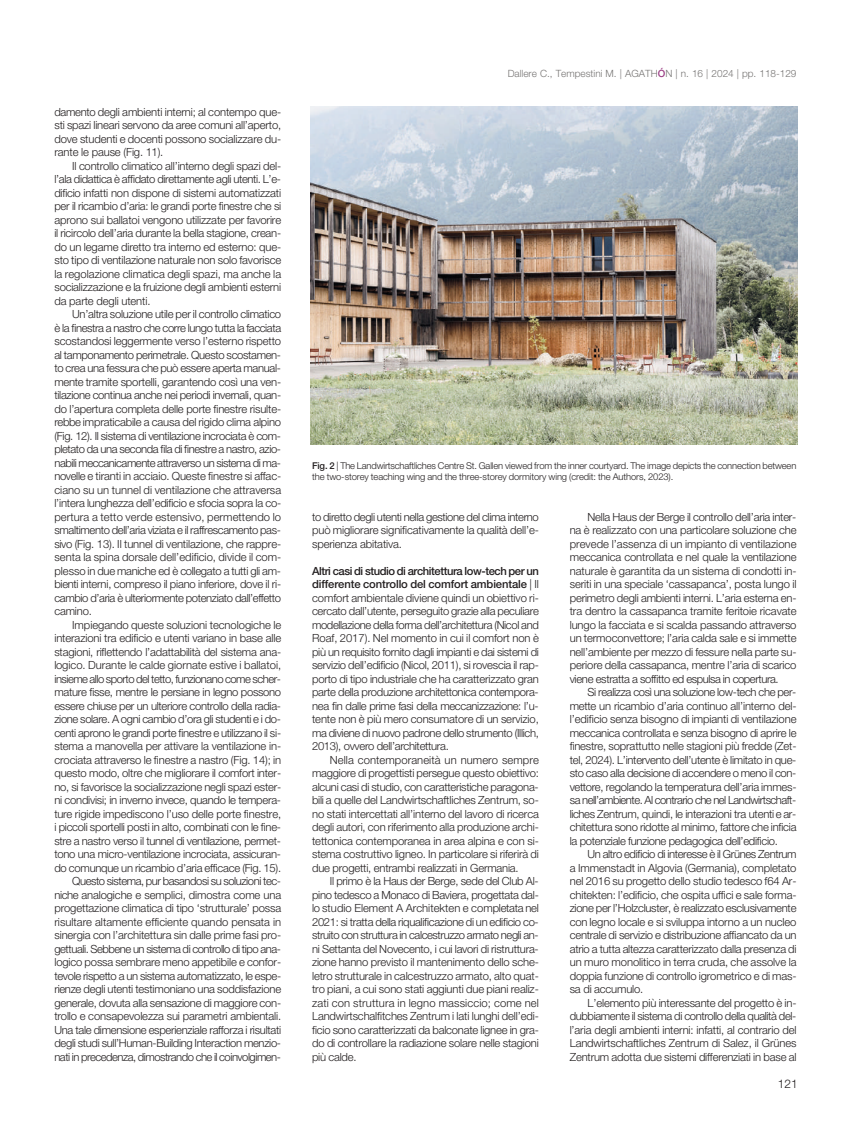
<style>
.page{position:relative;width:851px;height:1134px;background:#fff}
.page>*{position:absolute;margin:0;border:0;box-sizing:border-box;transform-origin:0 0}
.t1{font:300 11.88px "Helvetica Neue LT Std";color:#231f20}
.t2{font:300 11.25px/13.5px "Helvetica Neue LT Std";letter-spacing:-.015em;color:#231f20;text-align:justify}
.t3{font:300 10px "Helvetica Neue LT Std";color:#777574}
.t4{font:300 9.38px/11.2px "Helvetica Neue LT Std";letter-spacing:-.015em;color:#231f20}
.s1{font-weight:500;color:#9c4086}
.s2{font-weight:500}
</style>
<div class="page">
<img style="left:311px;top:106px;width:486px;height:339px">
<p class="t2" style="left:54px;top:106px;width:228px">damento degli ambienti interni; al contempo que&shy;sti spazi lineari servono da aree comuni all’aperto, dove studenti e docenti possono socializzare du&shy;rante le pause (Fig. 11).</p>
<p class="t2" style="left:54px;top:160px;width:228px;text-indent:18px">Il controllo climatico all’interno degli spazi del&shy;l’ala didattica è affidato direttamente agli utenti. L’e&shy;dificio infatti non dispone di sistemi automatizzati per il ricambio d’aria: le grandi porte finestre che si aprono sui ballatoi vengono utilizzate per favorire il ricircolo dell’aria durante la bella stagione, crean&shy;do un legame diretto tra interno ed esterno: que&shy;sto tipo di ventilazione naturale non solo favorisce la regolazione climatica degli spazi, ma anche la socializzazione e la fruizione degli ambienti esterni da parte degli utenti.</p>
<p class="t2" style="left:54px;top:308px;width:228px;text-indent:18px">Un’altra soluzione utile per il controllo climatico è la finestra a nastro che corre lungo tutta la facciata scostandosi leggermente verso l’esterno rispetto al tamponamento perimetrale. Questo scostamen&shy;to crea una fessura che può essere aperta manual&shy;mente tramite sportelli, garantendo così una ven&shy;tilazione continua anche nei periodi invernali, quan&shy;do l’apertura completa delle porte finestre risulte&shy;rebbe impraticabile a causa del rigido clima alpino (Fig. 12). Il sistema di ventilazione incrociata è com&shy;pletato da una seconda fila di finestre a nastro, azio&shy;nabili meccanicamente attraverso un sistema di ma&shy;novelle e tiranti in acciaio. Queste finestre si affac&shy;ciano su un tunnel di ventilazione che attraversa l’intera lunghezza dell’edificio e sfocia sopra la co&shy;pertura a tetto verde estensivo, permettendo lo smaltimento dell’aria viziata e il raffrescamento pas&shy;sivo (Fig. 13). Il tunnel di ventilazione, che rappre&shy;senta la spina dorsale dell’edificio, divide il com&shy;plesso in due maniche ed è collegato a tutti gli am&shy;bienti interni, compreso il piano inferiore, dove il ri&shy;cambio d’aria è ulteriormente potenziato dall’effetto camino.</p>
<p class="t2" style="left:54px;top:619px;width:228px;text-align:right">Impiegando queste soluzioni tecnologiche le interazioni tra edificio e utenti variano in base alle stagioni, riflettendo l’adattabilità del sistema ana&shy;logico. Durante le calde giornate estive i ballatoi, insieme allo sporto del tetto, funzionano come scher&shy;mature fisse, mentre le persiane in legno possono essere chiuse per un ulteriore controllo della radia&shy;zione solare. A ogni cambio d’ora gli studenti e i do&shy;centi aprono le grandi porte finestre e utilizzano il si&shy;stema a manovella per attivare la ventilazione in&shy;crociata attraverso le finestre a nastro (Fig. 14); in questo modo, oltre che migliorare il comfort inter&shy;no, si favorisce la socializzazione negli spazi ester&shy;ni condivisi; in inverno invece, quando le tempera&shy;ture rigide impediscono l’uso delle porte finestre, i piccoli sportelli posti in alto, combinati con le fine&shy;stre a nastro verso il tunnel di ventilazione, permet&shy;tono una micro-ventilazione incrociata, assicuran&shy;do comunque un ricambio d’aria efficace (Fig. 15).<br>Questo sistema, pur basandosi su soluzioni tec&shy;niche analogiche e semplici, dimostra come una progettazione climatica di tipo ‘strutturale’ possa risultare altamente efficiente quando pensata in sinergia con l’architettura sin dalle prime fasi pro&shy;gettuali. Sebbene un sistema di controllo di tipo ana&shy;logico possa sembrare meno appetibile e confor&shy;tevole rispetto a un sistema automatizzato, le espe&shy;rienze degli utenti testimoniano una soddisfazione generale, dovuta alla sensazione di maggiore con&shy;trollo e consapevolezza sui parametri ambientali.<br>Una tale dimensione esperienziale rafforza i risultati degli studi sull’Human-Building Interaction menzio&shy;nati in precedenza, dimostrando che il coinvolgimen-</p>
<p class="t3" style="left:507px;top:70px;width:290px">Dallere C., Tempestini M. | AGATH<span class="s1">Ó</span>N | n. 16 | 2024 | pp. 118-129</p>
<p class="t4" style="left:312px;top:461px;width:485px"><span class="s2">Fig. 2</span> | The Landwirtschaftliches Centre St. Gallen viewed from the inner courtyard. The image depicts the connection between the two-storey teaching wing and the three-storey dormitory wing (credit: the Authors, 2023).</p>
<p class="t2" style="left:312px;top:511px;width:228px">to diretto degli utenti nella gestione del clima interno può migliorare significativamente la qualità dell’e&shy;sperienza abitativa.</p>
<p class="t2" style="left:312px;top:565px;width:228px"><span class="s2">Altri casi di studio di architettura low-tech per un differente controllo del comfort ambientale</span> | Il comfort ambientale diviene quindi un obiettivo ri&shy;cercato dall’utente, perseguito grazie alla peculiare modellazione della forma dell’architettura (Nicol and Roaf, 2017). Nel momento in cui il comfort non è più un requisito fornito dagli impianti e dai sistemi di servizio dell’edificio (Nicol, 2011), si rovescia il rap&shy;porto di tipo industriale che ha caratterizzato gran parte della produzione architettonica contempora&shy;nea fin dalle prime fasi della meccanizzazione: l’u&shy;tente non è più mero consumatore di un servizio, ma diviene di nuovo padrone dello strumento (Illich, 2013), ovvero dell’architettura.</p>
<p class="t2" style="left:312px;top:754px;width:228px;text-indent:18px">Nella contemporaneità un numero sempre maggiore di progettisti persegue questo obiettivo: alcuni casi di studio, con caratteristiche paragona&shy;bili a quelle del Landwirtschaftliches Zentrum, so&shy;no stati intercettati all’interno del lavoro di ricerca degli autori, con riferimento alla produzione archi&shy;tettonica contemporanea in area alpina e con si&shy;stema costruttivo ligneo. In particolare si riferirà di due progetti, entrambi realizzati in Germania.</p>
<p class="t2" style="left:312px;top:875px;width:228px;text-indent:18px">Il primo è la Haus der Berge, sede del Club Al&shy;pino tedesco a Monaco di Baviera, progettata dal&shy;lo studio Element A Architekten e completata nel 2021: si tratta della riqualificazione di un edificio co&shy;struito con struttura in calcestruzzo armato negli an&shy;ni Settanta del Novecento, i cui lavori di ristruttura&shy;zione hanno previsto il mantenimento dello sche&shy;letro strutturale in calcestruzzo armato, alto quat&shy;tro piani, a cui sono stati aggiunti due piani realiz&shy;zati con struttura in legno massiccio; come nel Landwirtschalfitches Zentrum i lati lunghi dell’edi&shy;ficio sono caratterizzati da balconate lignee in gra&shy;do di controllare la radiazione solare nelle stagioni più calde.</p>
<p class="t2" style="left:569px;top:511px;width:228px;text-indent:18px">Nella Haus der Berge il controllo dell’aria inter&shy;na è realizzato con una particolare soluzione che prevede l’assenza di un impianto di ventilazione meccanica controllata e nel quale la ventilazione naturale è garantita da un sistema di condotti in&shy;seriti in una speciale ‘cassapanca’, posta lungo il perimetro degli ambienti interni. L’aria esterna en&shy;tra dentro la cassapanca tramite feritoie ricavate lungo la facciata e si scalda passando attraverso un termoconvettore; l’aria calda sale e si immette nell’ambiente per mezzo di fessure nella parte su&shy;periore della cassapanca, mentre l’aria di scarico viene estratta a soffitto ed espulsa in copertura.</p>
<p class="t2" style="left:569px;top:686px;width:228px;text-indent:18px">Si realizza così una soluzione low-tech che per&shy;mette un ricambio d’aria continuo all’interno del&shy;l’edificio senza bisogno di impianti di ventilazione meccanica controllata e senza bisogno di aprire le finestre, soprattutto nelle stagioni più fredde (Zet&shy;tel, 2024). L’intervento dell’utente è limitato in que&shy;sto caso alla decisione di accendere o meno il con&shy;vettore, regolando la temperatura dell’aria immes&shy;sa nell’ambiente. Al contrario che nel Landwirtschaft&shy;liches Zentrum, quindi, le interazioni tra utenti e ar&shy;chitettura sono ridotte al minimo, fattore che inficia la potenziale funzione pedagogica dell’edificio.</p>
<p class="t2" style="left:569px;top:848px;width:228px;text-indent:18px">Un altro edificio di interesse è il Grünes Zentrum a Immenstadt in Algovia (Germania), completato nel 2016 su progetto dello studio tedesco f64 Ar&shy;chitekten: l’edificio, che ospita uffici e sale forma&shy;zione per l’Holzcluster, è realizzato esclusivamente con legno locale e si sviluppa intorno a un nucleo centrale di servizio e distribuzione affiancato da un atrio a tutta altezza caratterizzato dalla presenza di un muro monolitico in terra cruda, che assolve la doppia funzione di controllo igrometrico e di mas&shy;sa di accumulo.</p>
<p class="t2" style="left:569px;top:997px;width:228px;text-indent:18px">L’elemento più interessante del progetto è in&shy;dubbiamente il sistema di controllo della qualità del&shy;l’aria degli ambienti interni: infatti, al contrario del Landwirtschaftliches Zentrum di Salez, il Grünes Zentrum adotta due sistemi differenziati in base al</p>
<p class="t1" style="left:777px;top:1079px;width:21px">121</p>
</div>
